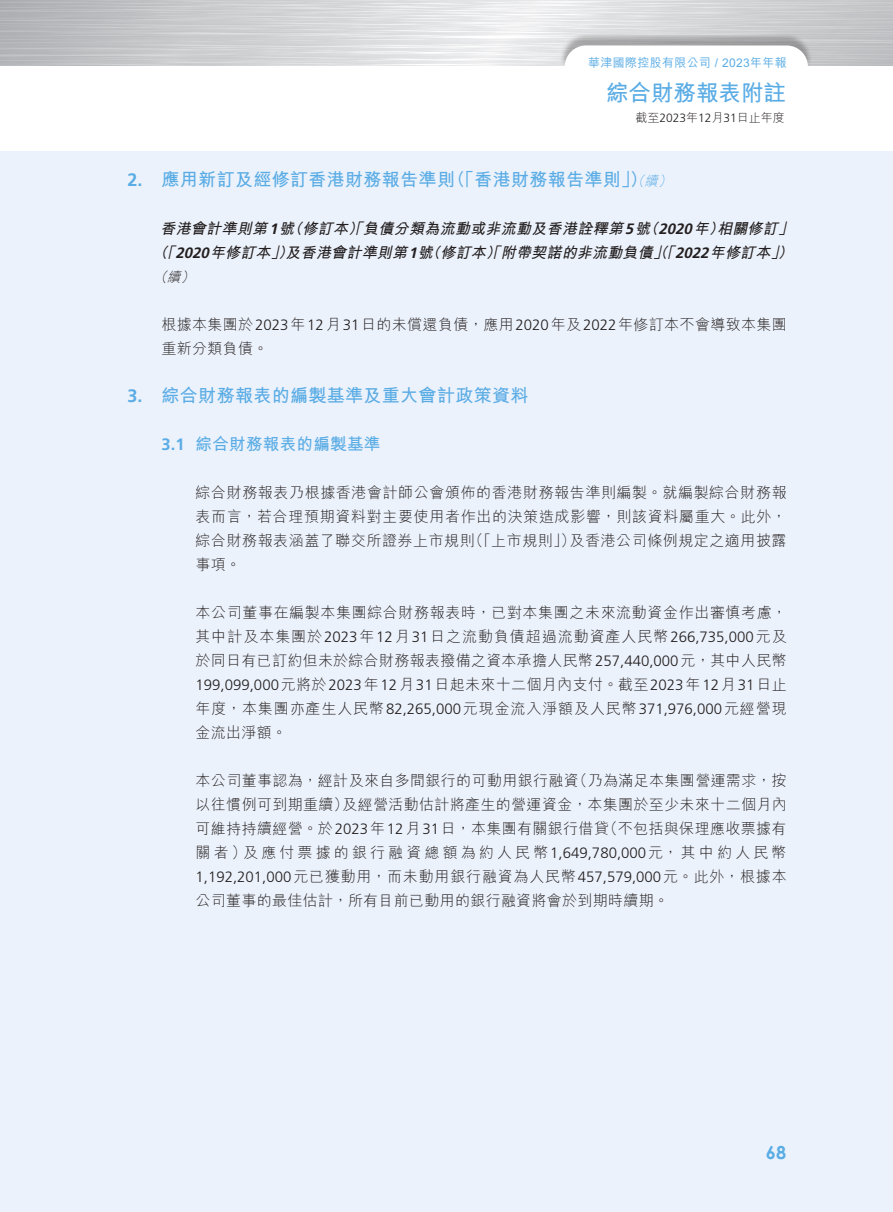
<style>
.page{position:relative;width:893px;height:1212px;background:#fff}
.page>*{position:absolute;margin:0;border:0;box-sizing:border-box;transform-origin:0 0}
.t1{font:700 22.5px "M Hei HK";color:#5aace5}
.t2{font:700 18px "M Hei HK";letter-spacing:.02em;color:#5aace5}
.t3{font:700 18px "Frutiger LT Std";color:#5aace5}
.t4{font:700 18px "Century Gothic";color:#5aace5}
.t5{font:700 16.5px "M Hei HK";letter-spacing:.02em;color:#5aace5}
.t6{font:700 16.5px "Frutiger LT Std";color:#5aace5}
.t7{font:300 15px/24px "M Hei HK";letter-spacing:.025em;color:#231f20}
.t8{font:italic 700 15px "M Hei HK";color:#231f20}
.t9{font:300 15px/24px "M Hei HK";letter-spacing:.21em;color:#231f20}
.t10{font:300 15px/24px "M Hei HK";letter-spacing:.06em;color:#231f20}
.t11{font:300 15px "Frutiger LT Std";color:#231f20}
.t12{font:italic 700 15px "Frutiger LT Std";color:#231f20}
.t13{font:italic 300 13.5px "M Hei HK";color:#231f20}
.t14{font:italic 300 13.5px "M Hei HK";color:#5aace5}
.t15{font:500 12px "M Hei HK";letter-spacing:.025em;color:#5aace5}
.t16{font:300 12px "M Hei HK";color:#231f20}
.s1{font-family:"Frutiger LT Std"}
.s2{font-weight:300;font-style:italic;font-size:13.5px}
.s3{font-family:"M Hei HK"}
</style>
<div class="page">
<div style="left:0;top:151px;width:893px;height:1061px;background:#ecf2fb"></div>
<div style="left:560px;top:32px;width:253px;height:35px;background:#231f20;opacity:.3"></div>
<svg style="left:565px;top:45px;width:243px;height:22px"></svg>
<p class="t3" style="left:128px;top:169px;width:17px">2.</p>
<p class="t3" style="left:128px;top:385px;width:17px">3.</p>
<p class="t15" style="left:588px;top:54px;width:200px">華津國際控股有限公司 / 2023年年報</p>
<h1 class="t1" style="left:606px;top:77px;width:182px">綜合財務報表附註</h1>
<p class="t16" style="left:636px;top:111px;width:151px">截至<span class="s1">2023</span>年<span class="s1">12</span>月<span class="s1">31</span>日止年度</p>
<p class="t2" style="left:162px;top:166px;width:295px">應用新訂及經修訂香港財務報告準則</p>
<p class="t2" style="left:447px;top:166px;width:202px">（「香港財務報告準則」）<span class="s2">（</span></p>
<p class="t14" style="left:645px;top:174px;width:18px">續</p>
<p class="t14" style="left:658px;top:174px;width:18px">(</p>
<p class="t8" style="left:160px;top:218px;width:148px">香港會計準則第<span class="s1">1</span> （號</p>
<p class="t8" style="left:363px;top:218px;width:301px">負債分類為流動或非流動及香港詮釋第<span class="s1">5</span> （號</p>
<p class="t8" style="left:303px;top:218px;width:51px">修訂本</p>
<p class="t8" style="left:658px;top:218px;width:125px"><span class="s1">2020</span>年相關修訂</p>
<p class="t8" style="left:348px;top:218px;width:21px">）「</p>
<p class="t8" style="left:709px;top:218px;width:21px">）</p>
<p class="t8" style="left:778px;top:218px;width:21px">「</p>
<p class="t8" style="left:286px;top:242px;width:127px">及香港會計準則第</p>
<p class="t8" style="left:501px;top:242px;width:157px">附帶契諾的非流動負債</p>
<p class="t8" style="left:210px;top:242px;width:66px">年修訂本</p>
<p class="t8" style="left:440px;top:242px;width:51px">修訂本</p>
<p class="t8" style="left:710px;top:242px;width:66px">年修訂本</p>
<p class="t8" style="left:153px;top:242px;width:28px">（「</p>
<p class="t8" style="left:271px;top:242px;width:28px">」）</p>
<p class="t8" style="left:418px;top:242px;width:28px">（號</p>
<p class="t8" style="left:486px;top:242px;width:21px">）「</p>
<p class="t8" style="left:653px;top:242px;width:28px">」（「</p>
<p class="t8" style="left:770px;top:242px;width:28px">(「</p>
<p class="t12" style="left:175px;top:244px;width:39px">2020</p>
<p class="t12" style="left:675px;top:244px;width:39px">2022</p>
<p class="t12" style="left:408px;top:244px;width:14px">1</p>
<p class="t13" style="left:167px;top:270px;width:18px">續</p>
<p class="t13" style="left:154px;top:270px;width:18px">（</p>
<p class="t7" style="left:162px;top:312px;width:627px">根據本集團於<span class="s1">2023</span>年<span class="s1">12</span>月<span class="s1">31</span>日的未償還負債，應用<span class="s1">2020</span>年及<span class="s1">2022</span>年修訂本不會導致本集團重新分類負債。</p>
<p class="t2" style="left:162px;top:382px;width:368px">綜合財務報表的編製基準及重大會計政策資料</p>
<p class="t13" style="left:181px;top:270px;width:18px">(</p>
<p class="t6" style="left:162px;top:435px;width:24px">3.1</p>
<p class="t5" style="left:196px;top:432px;width:186px">綜合財務報表的編製基準</p>
<p class="t7" style="left:196px;top:480px;width:593px;text-align:right">綜合財務報表乃根據香港會計師公會頒佈的香港財務報告準則編製。就編製綜合財務報表而言，若合理預期資料對主要使用者作出的決策造成影響，則該資料屬重大。此外，及香港公司條例規定之適用披露</p>
<p class="t7" style="left:468px;top:528px;width:109px">（「上市規則」）</p>
<p class="t7" style="left:196px;top:528px;width:281px">綜合財務報表涵蓋了聯交所證券上市規則事項。</p>
<p class="t7" style="left:196px;top:600px;width:593px;text-align:justify">本公司董事在編製本集團綜合財務報表時，已對本集團之未來流動資金作出審慎考慮，其中計及本集團於<span class="s1">2023</span>年<span class="s1">12</span>月<span class="s1">31</span>日之流動負債超過流動資產人民幣<span class="s1">266,735,000</span>元及於同日有已訂約但未於綜合財務報表撥備之資本承擔人民幣<span class="s1">257,440,000</span>元，其中人民幣</p>
<p class="t11" style="left:196px;top:676px;width:593px">199,099,000<span class="s3">元將於</span>2023<span class="s3">年</span>12<span class="s3">月</span>31<span class="s3">日起未來十二個月內支付。截至</span>2023<span class="s3">年</span>12<span class="s3">月</span>31<span class="s3">日止</span></p>
<p class="t10" style="left:196px;top:696px;width:593px">年度，本集團亦產生人民幣<span class="s1">82,265,000</span>元現金流入淨額及人民幣<span class="s1">371,976,000</span>元經營現金流出淨額。</p>
<p class="t7" style="left:573px;top:768px;width:215px">（乃為滿足本集團營運需求，按</p>
<p class="t7" style="left:342px;top:768px;width:446px;text-indent:-147px">本公司董事認為，經計及來自多間銀行的可動用銀行融資<br>及經營活動估計將產生的營運資金，本集團於至少未來十二個月內</p>
<p class="t7" style="left:196px;top:792px;width:154px">以往慣例可到期重續）</p>
<p class="t9" style="left:243px;top:816px;width:545px;text-indent:-48px">可維持持續經營。於<span class="s1">2023</span>年<span class="s1">12</span>月<span class="s1">31</span>日，本集團有關銀行借貸<br>及應付票據的銀行融資總額為約人民幣 <span class="s1">1,649,780,000</span>元，其中約人民幣</p>
<p class="t7" style="left:603px;top:816px;width:185px">（不包括與保理應收票據有</p>
<p class="t7" style="left:196px;top:840px;width:593px">關者）<br><span class="s1">1,192,201,000</span>元已獲動用，而未動用銀行融資為人民幣<span class="s1">457,579,000</span>元。此外，根據本公司董事的最佳估計，所有目前已動用的銀行融資將會於到期時續期。</p>
<p class="t4" style="left:766px;top:1138px;width:22px">68</p>
</div>
